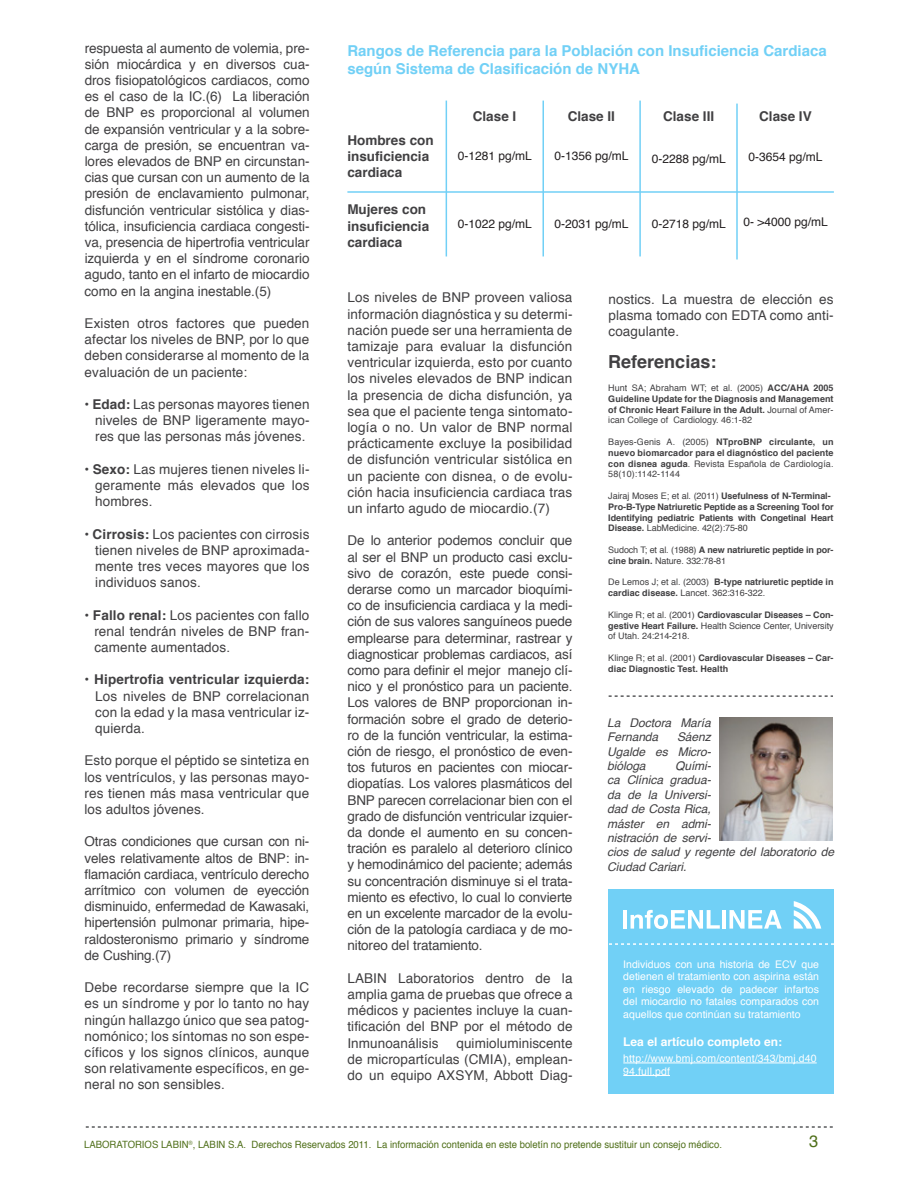
<style>
.page{position:relative;width:918px;height:1188px;background:#fff}
.page>*{position:absolute;margin:0;border:0;box-sizing:border-box;transform-origin:0 0}
.t1{font:700 18px "Helvetica";color:#414042}
.t2{font:16.5px "Helvetica";color:#4f6f19}
.t3{font:700 15px/18px "Helvetica";color:#71d0f6}
.t4{font:13.5px/16.2px "Helvetica";letter-spacing:.01em;color:#414042;text-align:justify}
.t5{font:700 13.5px/16.2px "Helvetica";color:#414042}
.t6{font:italic 12px/14.4px "Helvetica";letter-spacing:-.005em;color:#414042}
.t7{font:12px "Helvetica";color:#231f20}
.t8{font:700 12px "Helvetica";color:#fff}
.t9{font:10.5px/12.6px "Helvetica";color:#fff;text-align:justify}
.t10{font:10.05px "Helvetica";color:#4f6f19;scale:.95 1}
.t11{font:700 9px/10.8px "Helvetica";letter-spacing:.005em;color:#414042}
.t12{font:9px/10.8px "Helvetica";letter-spacing:-.005em;color:#414042;text-align:justify}
.s1{font-weight:700}
.s2{font-weight:400}
</style>
<div class="page">
<svg style="left:86px;top:1126px;width:747px;height:2px"></svg>
<svg style="left:609px;top:695px;width:224px;height:2px"></svg>
<img style="left:719px;top:717px;width:114px;height:124px">
<hr style="left:446px;top:101px;width:1px;height:155px;background:#71d0f6">
<hr style="left:542px;top:101px;width:2px;height:155px;background:#71d0f6">
<hr style="left:639px;top:101px;width:2px;height:155px;background:#71d0f6">
<hr style="left:736px;top:104px;width:2px;height:155px;background:#71d0f6">
<hr style="left:347px;top:191px;width:487px;height:2px;background:#71d0f6">
<div style="left:608px;top:889px;width:225px;height:205px;background:#71d0f6"></div>
<svg style="left:794px;top:901px;width:27px;height:28px"></svg>
<hr style="left:623px;top:910px;width:4px;height:19px;background:#fff">
<svg style="left:631px;top:910px;width:89px;height:19px"></svg>
<hr style="left:722px;top:910px;width:4px;height:19px;background:#fff">
<svg style="left:730px;top:910px;width:52px;height:19px"></svg>
<hr style="left:623px;top:1063px;width:141px;height:1px;background:#fff">
<hr style="left:764px;top:1063px;width:53px;height:1px;background:#fff">
<hr style="left:623px;top:1075px;width:47px;height:1px;background:#fff">
<svg style="left:609px;top:943px;width:225px;height:2px"></svg>
<p class="t4" style="left:85px;top:40px;width:227px">respuesta al aumento de volemia, pre&shy;sión miocárdica y en diversos cua&shy;dros fisiopatológicos cardiacos, como es el caso de la IC.(6) La liberación de BNP es proporcional al volumen de expansión ventricular y a la sobre&shy;carga de presión, se encuentran va&shy;lores elevados de BNP en circunstan&shy;cias que cursan con un aumento de la presión de enclavamiento pulmonar, disfunción ventricular sistólica y dias&shy;tólica, insuficiencia cardiaca congesti&shy;va, presencia de hipertrofia ventricular izquierda y en el síndrome coronario agudo, tanto en el infarto de miocardio como en la angina inestable.(5)</p>
<p class="t4" style="left:85px;top:315px;width:226px">Existen otros factores que pueden afectar los niveles de BNP, por lo que deben considerarse al momento de la evaluación de un paciente:</p>
<p class="t4" style="left:95px;top:396px;width:216px;text-indent:-10px">• <span class="s1">Edad:</span> Las personas mayores tienen niveles de BNP ligeramente mayo&shy;res que las personas más jóvenes.</p>
<p class="t4" style="left:95px;top:461px;width:216px;text-indent:-11px">• <span class="s1">Sexo:</span> Las mujeres tienen niveles li&shy;geramente más elevados que los hombres.</p>
<p class="t4" style="left:95px;top:526px;width:216px;text-indent:-11px">• <span class="s1">Cirrosis:</span> Los pacientes con cirrosis tienen niveles de BNP aproximada&shy;mente tres veces mayores que los individuos sanos.</p>
<p class="t4" style="left:94px;top:607px;width:217px;text-indent:-10px">• <span class="s1">Fallo renal:</span> Los pacientes con fallo renal tendrán niveles de BNP fran&shy;camente aumentados.</p>
<p class="t4" style="left:95px;top:672px;width:216px;text-indent:-11px">• <span class="s1">Hipertrofia ventricular izquierda:<br></span>Los niveles de BNP correlacionan con la edad y la masa ventricular iz&shy;quierda.</p>
<p class="t4" style="left:85px;top:753px;width:226px">Esto porque el péptido se sintetiza en los ventrículos, y las personas mayo&shy;res tienen más masa ventricular que los adultos jóvenes.</p>
<p class="t4" style="left:84px;top:834px;width:226px">Otras condiciones que cursan con ni&shy;veles relativamente altos de BNP: in&shy;flamación cardiaca, ventrículo derecho arrítmico con volumen de eyección disminuido, enfermedad de Kawasaki, hipertensión pulmonar primaria, hipe&shy;raldosteronismo primario y síndrome de Cushing.(7)</p>
<p class="t4" style="left:84px;top:980px;width:226px">Debe recordarse siempre que la IC es un síndrome y por lo tanto no hay ningún hallazgo único que sea patog&shy;nomónico; los síntomas no son espe&shy;cíficos y los signos clínicos, aunque son relativamente específicos, en ge&shy;neral no son sensibles.</p>
<p class="t3" style="left:347px;top:42px;width:481px">Rangos de Referencia para la Población con Insuficiencia Cardiaca según Sistema de Clasificación de NYHA</p>
<p class="t5" style="left:347px;top:132px;width:88px">Hombres con insuficiencia cardiaca</p>
<p class="t5" style="left:347px;top:202px;width:83px">Mujeres con insuficiencia cardiaca</p>
<p class="t5" style="left:473px;top:108px;width:45px">Clase I</p>
<p class="t5" style="left:568px;top:108px;width:49px">Clase II</p>
<p class="t5" style="left:663px;top:108px;width:53px">Clase III</p>
<p class="t5" style="left:759px;top:108px;width:54px">Clase IV</p>
<p class="t7" style="left:458px;top:147px;width:76px">0-1281 pg/mL</p>
<p class="t7" style="left:555px;top:147px;width:76px">0-1356 pg/mL</p>
<p class="t7" style="left:652px;top:150px;width:76px">0-2288 pg/mL</p>
<p class="t7" style="left:749px;top:148px;width:76px">0-3654 pg/mL</p>
<p class="t7" style="left:458px;top:215px;width:76px">0-1022 pg/mL</p>
<p class="t7" style="left:555px;top:215px;width:76px">0-2031 pg/mL</p>
<p class="t7" style="left:652px;top:215px;width:76px">0-2718 pg/mL</p>
<p class="t7" style="left:743px;top:213px;width:86px">0- &gt;4000 pg/mL</p>
<p class="t4" style="left:347px;top:290px;width:227px">Los niveles de BNP proveen valiosa información diagnóstica y su determi&shy;nación puede ser una herramienta de tamizaje para evaluar la disfunción ventricular izquierda, esto por cuanto los niveles elevados de BNP indican la presencia de dicha disfunción, ya sea que el paciente tenga sintomato&shy;logía o no. Un valor de BNP normal prácticamente excluye la posibilidad de disfunción ventricular sistólica en un paciente con disnea, o de evolu&shy;ción hacia insuficiencia cardiaca tras un infarto agudo de miocardio.(7)</p>
<p class="t4" style="left:347px;top:533px;width:227px">De lo anterior podemos concluir que al ser el BNP un producto casi exclu&shy;sivo de corazón, este puede consi&shy;derarse como un marcador bioquími&shy;co de insuficiencia cardiaca y la medi&shy;ción de sus valores sanguíneos puede emplearse para determinar, rastrear y diagnosticar problemas cardiacos, así como para definir el mejor manejo clí&shy;nico y el pronóstico para un paciente.<br>Los valores de BNP proporcionan in&shy;formación sobre el grado de deterio&shy;ro de la función ventricular, la estima&shy;ción de riesgo, el pronóstico de even&shy;tos futuros en pacientes con miocar&shy;diopatías. Los valores plasmáticos del BNP parecen correlacionar bien con el grado de disfunción ventricular izquier&shy;da donde el aumento en su concen&shy;tración es paralelo al deterioro clínico y hemodinámico del paciente; además su concentración disminuye si el trata&shy;miento es efectivo, lo cual lo convierte en un excelente marcador de la evolu&shy;ción de la patología cardiaca y de mo&shy;nitoreo del tratamiento.</p>
<p class="t4" style="left:347px;top:970px;width:227px">LABIN Laboratorios dentro de la amplia gama de pruebas que ofrece a médicos y pacientes incluye la cuan&shy;tificación del BNP por el método de Inmunoanálisis</p>
<p class="t4" style="left:347px;top:1035px;width:227px;text-indent:109px">quimioluminiscente de micropartículas (CMIA), emplean&shy;do un equipo AXSYM, Abbott Diag-</p>
<p class="t4" style="left:609px;top:291px;width:227px">nostics. La muestra de elección es plasma tomado con EDTA como anti&shy;coagulante.</p>
<h1 class="t1" style="left:608px;top:348px;width:110px">Referencias:</h1>
<p class="t11" style="left:608px;top:383px;width:227px;text-align:justify"><span class="s2">Hunt SA; Abraham WT; et al. (2005)</span> ACC/AHA 2005<br>Guideline Update for the Diagnosis and Management of Chronic Heart Failure in the Adult. <span class="s2">Journal of Amer&shy;ican College of Cardiology. 46:1-82</span></p>
<p class="t11" style="left:608px;top:437px;width:227px;text-align:justify"><span class="s2">Bayes-Genis A. (2005)</span> NTproBNP circulante, un nuevo biomarcador para el diagnóstico del paciente con disnea aguda<span class="s2">. Revista Española de Cardiología.<br>58(10):1142-1144</span></p>
<p class="t11" style="left:608px;top:491px;width:227px"><span class="s2">Jairaj Moses E; et al. (2011)</span> Usefulness of N-Terminal-Pro-B-Type Natriuretic Peptide as a Screening Tool for Identifying pediatric Patients with Congetinal Heart Disease. <span class="s2">LabMedicine. 42(2):75-80</span></p>
<p class="t11" style="left:608px;top:545px;width:227px"><span class="s2">Sudoch T; et al. (1988)</span> A new natriuretic peptide in por&shy;cine brain. <span class="s2">Nature. 332:78-81</span></p>
<p class="t11" style="left:608px;top:577px;width:227px"><span class="s2">De Lemos J; et al. (2003)</span> B-type natriuretic peptide in cardiac disease. <span class="s2">Lancet. 362:316-322.</span></p>
<p class="t12" style="left:608px;top:609px;width:227px">Klinge R; et al. (2001) <span class="s1">Cardiovascular Diseases – Con&shy;gestive Heart Failure.</span> Health Science Center, University of Utah. 24:214-218.</p>
<p class="t11" style="left:608px;top:653px;width:227px"><span class="s2">Klinge R; et al. (2001)</span> Cardiovascular Diseases – Car&shy;diac Diagnostic Test. Health</p>
<p class="t6" style="left:607px;top:716px;width:105px">La Doctora María<br>Fernanda</p>
<p class="t6" style="left:607px;top:730px;width:105px;text-align:justify;text-indent:70px">Sáenz Ugalde es Micro&shy;bióloga</p>
<p class="t6" style="left:607px;top:759px;width:228px;text-indent:68px">Quími-<br>ca Clínica gradua-<br>da de la Universi-<br>dad de Costa Rica,<br>máster en admi-<br>nistración de servi-<br>cios de salud y regente del laboratorio de<br>Ciudad Cariari.</p>
<p class="t9" style="left:623px;top:958px;width:197px">Individuos con una historia de ECV que detienen el tratamiento con aspirina están en riesgo elevado de padecer infartos del miocardio no fatales comparados con aquellos que continúan su tratamiento</p>
<p class="t8" style="left:623px;top:1032px;width:160px">Lea el artículo completo en:</p>
<p class="t9" style="left:623px;top:1052px;width:195px">http://www.bmj.com/content/343/bmj.d40<br>94.full.pdf</p>
<p class="t10" style="left:84px;top:1136px;width:673px">LABORATORIOS LABIN<sup>®</sup>, LABIN S.A. Derechos Reservados 2011. La información contenida en este boletín no pretende sustituir un consejo médico.</p>
<p class="t2" style="left:809px;top:1129px;width:11px">3</p>
</div>
